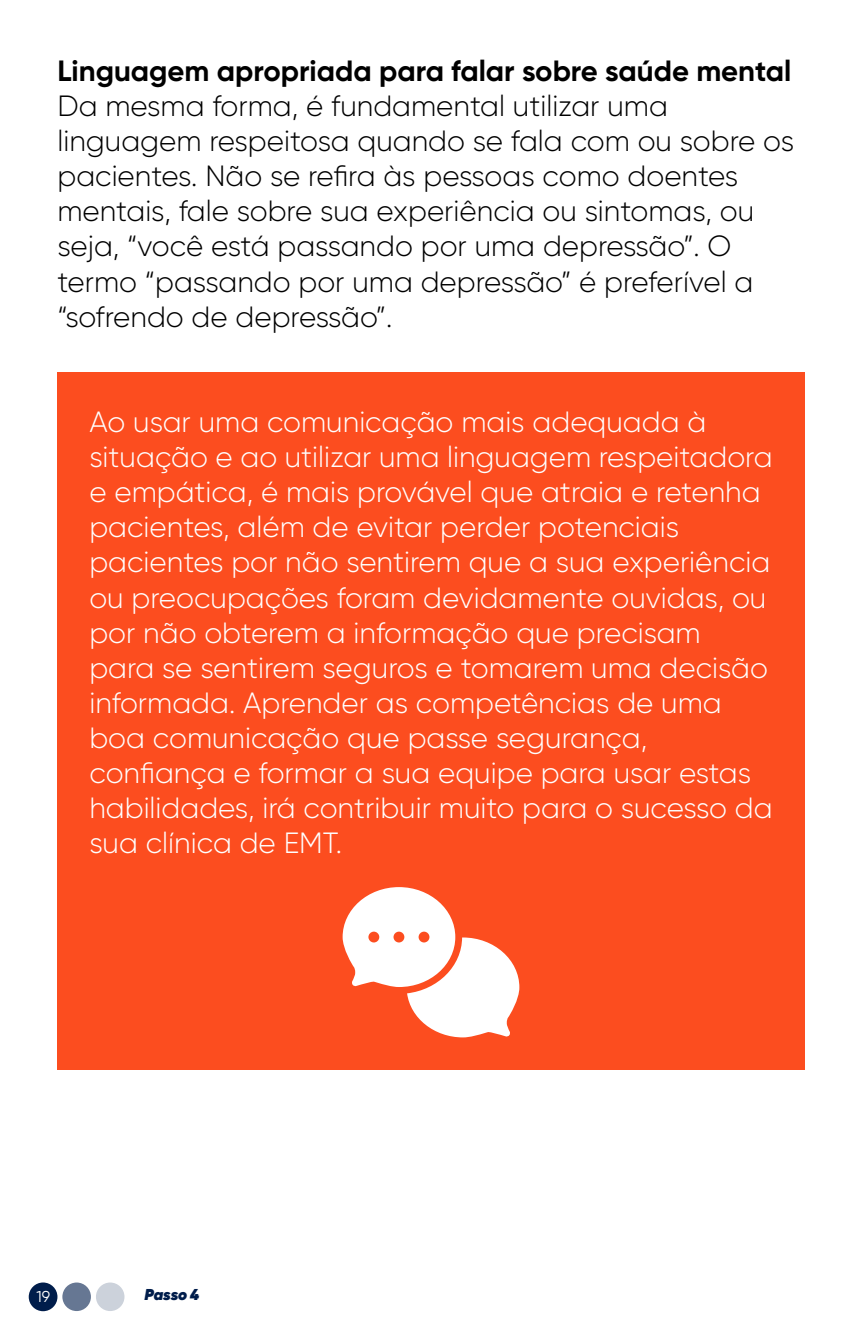
<style>
.page{position:relative;width:862px;height:1340px;background:#fff}
.page>*{position:absolute;margin:0;border:0;box-sizing:border-box;transform-origin:0 0}
.t1{font:300 29.25px/35.1px "Gilroy";color:#fff}
.t2{font:300 29.25px/35.1px "Gilroy";color:#000}
.t3{font:700 29.25px "Gilroy";color:#000}
.t4{font:italic 800 15.75px "Gilroy";letter-spacing:-.01em;color:#001d4b}
.t5{font:15.75px "Gilroy";color:#fff}
</style>
<div class="page">
<div style="left:57px;top:372px;width:747px;height:697px;background:#fc4d1f"></div>
<svg style="left:342px;top:887px;width:177px;height:150px"></svg>
<div style="left:29px;top:1282px;width:28px;height:29px;background:#001d4b;border-radius:50%"></div>
<div style="left:62px;top:1282px;width:29px;height:28px;background:#667793;border-radius:50%"></div>
<div style="left:96px;top:1282px;width:28px;height:28px;background:#ccd2db;border-radius:50%"></div>
<p class="t3" style="left:57px;top:57px;width:735px">Linguagem apropriada para falar sobre saúde mental</p>
<p class="t2" style="left:57px;top:88px;width:737px">Da mesma forma, é fundamental utilizar uma linguagem respeitosa quando se fala com ou sobre os pacientes. Não se refira às pessoas como doentes mentais, fale sobre sua experiência ou sintomas, ou seja, “você está passando por uma depressão”. O termo “passando por uma depressão” é preferível a “sofrendo de depressão”.</p>
<p class="t1" style="left:89px;top:404px;width:684px">Ao usar uma comunicação mais adequada à situação e ao utilizar uma linguagem respeitadora e empática, é mais provável que atraia e retenha pacientes, além de evitar perder potenciais pacientes por não sentirem que a sua experiência ou preocupações foram devidamente ouvidas, ou por não obterem a informação que precisam para se sentirem seguros e tomarem uma decisão informada. Aprender as competências de uma boa comunicação que passe segurança, confiança e formar a sua equipe para usar estas habilidades, irá contribuir muito para o sucesso da sua clínica de EMT.</p>
<p class="t5" style="left:36px;top:1288px;width:15px">19</p>
<p class="t4" style="left:144px;top:1285px;width:56px">Passo 4</p>
</div>
